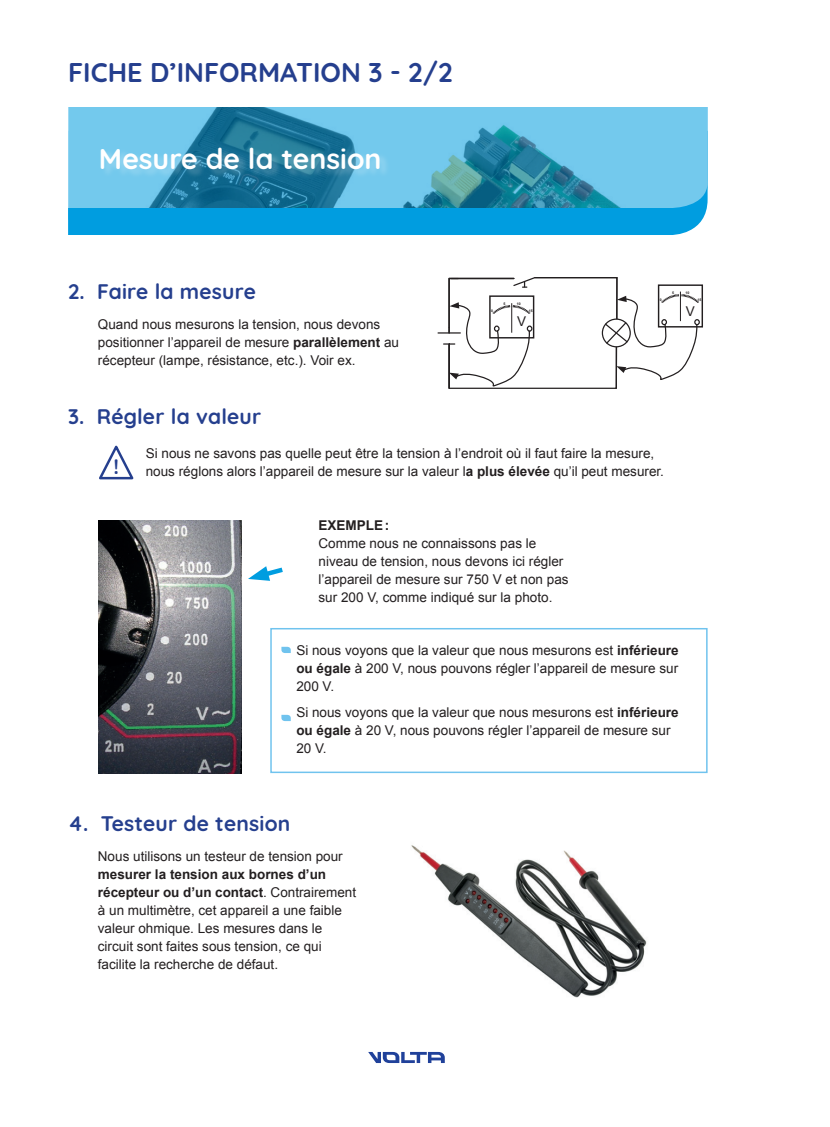
<style>
.page{position:relative;width:830px;height:1127px;background:#fff}
.page>*{position:absolute;margin:0;border:0;box-sizing:border-box;transform-origin:0 0}
.t1{font:700 28.5px "Quicksand";color:#fff}
.t2{font:700 27px "Quicksand";color:#253f8e}
.t3{font:700 21px "Quicksand";letter-spacing:.01em;color:#253f8e}
.t4{font:13.5px/18px "Arial";color:#231f20}
.t5{font:700 13.5px "Arial";color:#231f20}
.t6{font:700 3.45px "Arial";color:#231f20}
.s1{font-weight:700}
</style>
<div class="page">
<svg style="left:368px;top:1052px;width:76px;height:11px"></svg>
<div style="left:68px;top:220px;width:634px;height:15px;background:#009de0"></div>
<svg style="left:68px;top:107px;width:639px;height:113px;background:#4babd1"></svg>
<div style="left:101px;top:147px;width:290px;height:32px;background:#fff;opacity:.21"></div>
<img style="left:411px;top:845px;width:236px;height:153px">
<hr style="left:438px;top:332px;width:22px;height:2px;background:#231f20">
<svg style="left:443px;top:277px;width:256px;height:112px"></svg>
<hr style="left:511px;top:303px;width:1px;height:30px;background:#231f20">
<img style="left:99px;top:520px;width:142px;height:253px">
<svg style="left:99px;top:445px;width:35px;height:35px"></svg>
<svg style="left:248px;top:566px;width:35px;height:15px"></svg>
<svg style="left:281px;top:647px;width:9px;height:6px"></svg>
<svg style="left:281px;top:715px;width:9px;height:6px"></svg>
<div style="left:270px;top:628px;width:437px;height:145px;border:2px solid #70c3ee"></div>
<h2 class="t2" style="left:68px;top:50px;width:386px">FICHE D’INFORMATION 3 - 2/2</h2>
<h1 class="t1" style="left:99px;top:135px;width:284px">Mesure de la tension</h1>
<h3 class="t3" style="left:68px;top:274px;width:189px">2. Faire la mesure</h3>
<p class="t4" style="left:98px;top:316px;width:302px">Quand nous mesurons la tension, nous devons positionner l’appareil de mesure <span class="s1">parallèlement</span> au récepteur (lampe, résistance, etc.). Voir ex.</p>
<p class="t6" style="left:491px;top:309px;width:3px">0</p>
<p class="t6" style="left:503px;top:302px;width:3px">5</p>
<p class="t6" style="left:516px;top:302px;width:5px">10</p>
<p class="t6" style="left:528px;top:308px;width:5px">15</p>
<p class="t4" style="left:517px;top:313px;width:11px">V</p>
<p class="t6" style="left:659px;top:298px;width:3px">0</p>
<p class="t6" style="left:672px;top:291px;width:3px">5</p>
<p class="t6" style="left:685px;top:291px;width:5px">10</p>
<p class="t6" style="left:697px;top:297px;width:5px">15</p>
<p class="t4" style="left:685px;top:302px;width:11px">V</p>
<h3 class="t3" style="left:68px;top:399px;width:194px">3. Régler la valeur</h3>
<p class="t4" style="left:146px;top:444px;width:510px">Si nous ne savons pas quelle peut être la tension à l’endroit où il faut faire la mesure,</p>
<h3 class="t3" style="left:113px;top:449px;width:7px">!</h3>
<p class="t4" style="left:146px;top:462px;width:519px">nous réglons alors l’appareil de mesure sur la valeur l<span class="s1">a plus élevée</span> qu’il peut mesurer.</p>
<p class="t5" style="left:318px;top:517px;width:72px">EXEMPLE:</p>
<p class="t4" style="left:318px;top:535px;width:251px">Comme nous ne connaissons pas le niveau de tension, nous devons ici régler l’appareil de mesure sur 750 V et non pas sur 200 V, comme indiqué sur la photo.</p>
<p class="t4" style="left:296px;top:641px;width:383px;text-align:justify">Si nous voyons que la valeur que nous mesurons est <span class="s1">inférieure ou égale</span> à 200 V, nous pouvons régler l’appareil de mesure sur 200 V.</p>
<p class="t4" style="left:296px;top:703px;width:383px">Si nous voyons que la valeur que nous mesurons est <span class="s1">inférieure ou égale</span> à 20 V, nous pouvons régler l’appareil de mesure sur<br>20 V.</p>
<h3 class="t3" style="left:68px;top:806px;width:223px">4. Testeur de tension</h3>
<p class="t4" style="left:98px;top:848px;width:246px">Nous utilisons un testeur de tension pour</p>
<p class="t4" style="left:98px;top:866px;width:260px"><span class="s1">mesurer la tension aux bornes d’un récepteur ou d’un contact</span>. Contrairement à un multimètre, cet appareil a une faible valeur ohmique. Les mesures dans le circuit sont faites sous tension, ce qui facilite la recherche de défaut.</p>
</div>
